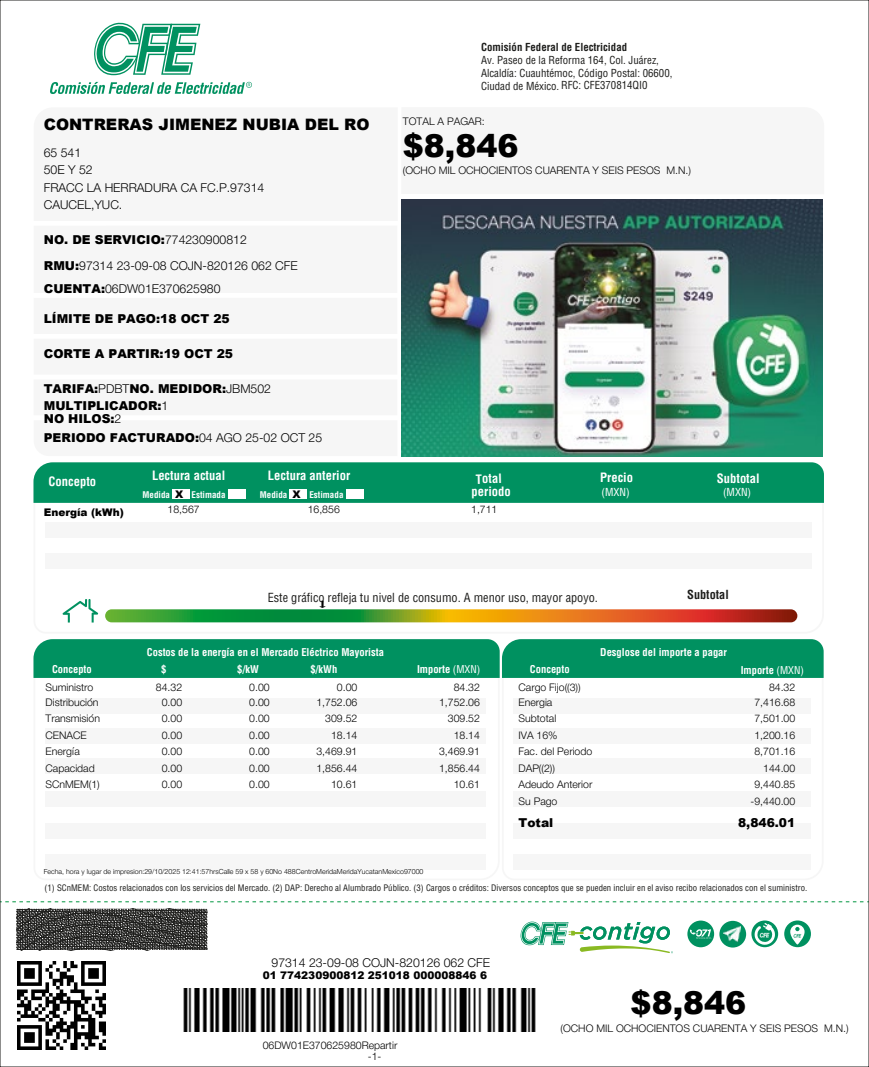
<style>
.page{position:relative;width:869px;height:1067px;background:#fff}
.page>*{position:absolute;margin:0;border:0;box-sizing:border-box;transform-origin:0 0}
.t1{font:900 31.5px "Arial";color:#000}
.t2{font:900 15.75px "Arial";color:#000}
.t3{font:700 condensed 12.6px "Helvetica LT Std";color:#fff}
.t4{font:900 12.25px/17.5px "Arial";color:#000}
.t5{font:300 12.25px/17.5px "Helvetica Neue Cyr";color:#000}
.t6{font:condensed 12.25px "Helvetica LT Std";color:#1d1d1b}
.t7{font:700 condensed 12.25px "Helvetica LT Std";color:#1d1d1b}
.t8{font:condensed 10.85px/12.6px "Helvetica LT Std";color:#1d1d1b}
.t9{font:700 condensed 10.85px "Helvetica LT Std";color:#1d1d1b}
.t10{font:condensed 10.85px "Helvetica LT Std";color:#fff}
.t11{font:300 10.5px "Helvetica Neue Cyr";color:#000}
.t12{font:700 condensed 10.5px/16.6px "Helvetica LT Std";color:#fff}
.t13{font:900 10.5px "Arial";color:#000}
.t14{font:700 condensed 8.92px "Helvetica LT Std";color:#fff}
.t15{font:condensed 8.75px "Helvetica LT Std";color:#1d1d1b}
.t16{font:300 7px "Helvetica Neue Cyr";color:#000}
.s1{font-family:"Helvetica Neue Cyr";font-weight:300}
.s2{font-family:"Arial";font-weight:900}
.s3{font-weight:400}
</style>
<div class="page">
<svg style="left:67px;top:613px;width:731px;height:10px"></svg>
<div style="left:33px;top:462px;width:790px;height:41px;background:#009160"></div>
<svg style="left:62px;top:599px;width:36px;height:23px"></svg>
<svg style="left:105px;top:609px;width:692px;height:13px;background:#8b812b"></svg>
<div style="left:33px;top:639px;width:790px;height:39px;background:#009160"></div>
<svg style="left:687px;top:920px;width:26px;height:27px"></svg>
<svg style="left:719px;top:920px;width:26px;height:27px"></svg>
<svg style="left:751px;top:920px;width:26px;height:27px"></svg>
<svg style="left:784px;top:920px;width:26px;height:27px"></svg>
<svg style="left:520px;top:921px;width:152px;height:32px"></svg>
<svg style="left:94px;top:22px;width:106px;height:53px"></svg>
<svg style="left:50px;top:82px;width:202px;height:12px"></svg>
<img style="left:722px;top:925px;width:17px;height:17px">
<div style="left:172px;top:489px;width:18px;height:10px;background:#fff"></div>
<div style="left:228px;top:489px;width:18px;height:10px;background:#fff"></div>
<div style="left:289px;top:489px;width:18px;height:10px;background:#fff"></div>
<div style="left:346px;top:489px;width:18px;height:10px;background:#fff"></div>
<img style="left:401px;top:199px;width:420px;height:257px">
<div style="left:34px;top:298px;width:363px;height:36px;background:#f6f6f6"></div>
<div style="left:34px;top:339px;width:363px;height:35px;background:#f6f6f6"></div>
<div style="left:34px;top:225px;width:363px;height:68px;background:#f6f6f6"></div>
<div style="left:34px;top:379px;width:363px;height:36px;background:#f6f6f6"></div>
<svg style="left:16px;top:908px;width:191px;height:42px;background:#484846"></svg>
<svg style="left:5px;top:901px;width:859px;height:1px"></svg>
<img style="left:183px;top:988px;width:353px;height:44px">
<img style="left:18px;top:962px;width:87px;height:87px">
<p class="t9" style="left:481px;top:41px;width:148px">Comisión Federal de Electricidad</p>
<p class="t8" style="left:481px;top:54px;width:193px">Av. Paseo de la Reforma 164, Col. Juárez,<br>Alcaldía: Cuauhtémoc, Código Postal: 06600,</p>
<h2 class="t2" style="left:44px;top:113px;width:327px">CONTRERAS JIMENEZ NUBIA DEL RO</h2>
<p class="t5" style="left:44px;top:145px;width:222px">65 541<br>50E Y 52<br>FRACC LA HERRADURA CA FC.P.97314<br>CAUCEL,YUC.</p>
<p class="t4" style="left:44px;top:230px;width:204px">NO. DE SERVICIO:<span class="s1">774230900812</span></p>
<p class="t5" style="left:44px;top:256px;width:255px;line-height:22.8px"><span class="s2">RMU:</span>97314 23-09-08 COJN-820126 062 CFE<br><span class="s2">CUENTA:</span>06DW01E370625980</p>
<p class="t4" style="left:44px;top:309px;width:187px">LÍMITE DE PAGO:18 OCT 25</p>
<p class="t4" style="left:44px;top:344px;width:191px">CORTE A PARTIR:19 OCT 25</p>
<p class="t4" style="left:44px;top:379px;width:229px">TARIFA:<span class="s1">PDBT</span>NO. MEDIDOR:<span class="s1">JBM502<br></span>MULTIPLICADOR:<span class="s1">1</span></p>
<p class="t4" style="left:44px;top:408px;width:280px;line-height:19.2px">NO HILOS:<span class="s1">2<br></span>PERIODO FACTURADO:<span class="s1">04 AGO 25-02 OCT 25</span></p>
<p class="t8" style="left:481px;top:79px;width:168px">Ciudad de México. RFC: CFE370814QI0</p>
<p class="t11" style="left:402px;top:118px;width:83px">TOTAL A PAGAR:</p>
<h1 class="t1" style="left:402px;top:122px;width:117px">$8,846</h1>
<p class="t11" style="left:402px;top:167px;width:289px">(OCHO MIL OCHOCIENTOS CUARENTA Y SEIS PESOS M.N.)</p>
<p class="t3" style="left:152px;top:467px;width:75px">Lectura actual</p>
<p class="t14" style="left:142px;top:489px;width:29px">Medida</p>
<p class="t14" style="left:191px;top:489px;width:35px">Estimada</p>
<p class="t3" style="left:268px;top:468px;width:84px">Lectura anterior</p>
<p class="t14" style="left:260px;top:489px;width:29px">Medida</p>
<p class="t14" style="left:309px;top:489px;width:35px">Estimada</p>
<p class="t3" style="left:600px;top:469px;width:34px">Precio</p>
<p class="t3" style="left:48px;top:473px;width:49px">Concepto</p>
<p class="t3" style="left:475px;top:471px;width:27px;rotate:-1deg">Total</p>
<p class="t3" style="left:471px;top:483px;width:41px">periodo</p>
<p class="t10" style="left:601px;top:485px;width:30px">(MXN)</p>
<p class="t13" style="left:175px;top:486px;width:10px">X</p>
<p class="t13" style="left:292px;top:486px;width:10px">X</p>
<p class="t13" style="left:44px;top:504px;width:81px">Energía (kWh)</p>
<p class="t11" style="left:167px;top:505px;width:34px">18,567</p>
<p class="t11" style="left:307px;top:505px;width:34px">16,856</p>
<p class="t11" style="left:471px;top:505px;width:28px">1,711</p>
<p class="t3" style="left:716px;top:471px;width:44px">Subtotal</p>
<p class="t10" style="left:722px;top:485px;width:30px">(MXN)</p>
<p class="t6" style="left:267px;top:589px;width:331px">Este gráfico refleja tu nivel de consumo. A menor uso, mayor apoyo.</p>
<p class="t11" style="left:318px;top:601px;width:9px">↓</p>
<p class="t7" style="left:687px;top:586px;width:43px">Subtotal</p>
<p class="t12" style="left:161px;top:644px;width:224px;text-indent:-14px">Costos de la energía en el Mercado Eléctrico Mayorista $</p>
<p class="t12" style="left:600px;top:644px;width:128px">Desglose del importe a pagar</p>
<p class="t12" style="left:237px;top:660px;width:23px">$/kW</p>
<p class="t12" style="left:310px;top:660px;width:28px">$/kWh</p>
<p class="t12" style="left:52px;top:660px;width:41px">Concepto</p>
<p class="t12" style="left:417px;top:660px;width:65px">Importe <span class="s3">(MXN)</span></p>
<p class="t12" style="left:740px;top:661px;width:65px">Importe <span class="s3">(MXN)</span></p>
<p class="t12" style="left:529px;top:660px;width:41px">Concepto</p>
<p class="t11" style="left:46px;top:683px;width:49px">Suministro</p>
<p class="t11" style="left:156px;top:683px;width:28px">84.32</p>
<p class="t11" style="left:249px;top:683px;width:22px">0.00</p>
<p class="t11" style="left:337px;top:683px;width:22px">0.00</p>
<p class="t11" style="left:453px;top:683px;width:28px">84.32</p>
<p class="t11" style="left:46px;top:698px;width:55px">Distribución</p>
<p class="t11" style="left:162px;top:698px;width:22px">0.00</p>
<p class="t11" style="left:249px;top:698px;width:22px">0.00</p>
<p class="t11" style="left:316px;top:698px;width:42px">1,752.06</p>
<p class="t11" style="left:439px;top:698px;width:42px">1,752.06</p>
<p class="t11" style="left:46px;top:715px;width:56px">Transmisión</p>
<p class="t11" style="left:162px;top:715px;width:22px">0.00</p>
<p class="t11" style="left:249px;top:715px;width:22px">0.00</p>
<p class="t11" style="left:325px;top:715px;width:34px">309.52</p>
<p class="t11" style="left:447px;top:715px;width:34px">309.52</p>
<p class="t11" style="left:46px;top:731px;width:43px">CENACE</p>
<p class="t11" style="left:162px;top:731px;width:22px">0.00</p>
<p class="t11" style="left:249px;top:731px;width:22px">0.00</p>
<p class="t11" style="left:331px;top:731px;width:28px">18.14</p>
<p class="t11" style="left:453px;top:731px;width:28px">18.14</p>
<p class="t11" style="left:46px;top:748px;width:36px">Energía</p>
<p class="t11" style="left:162px;top:748px;width:22px">0.00</p>
<p class="t11" style="left:249px;top:748px;width:22px">0.00</p>
<p class="t11" style="left:316px;top:748px;width:42px">3,469.91</p>
<p class="t11" style="left:439px;top:748px;width:42px">3,469.91</p>
<p class="t11" style="left:46px;top:764px;width:51px">Capacidad</p>
<p class="t11" style="left:162px;top:764px;width:22px">0.00</p>
<p class="t11" style="left:249px;top:764px;width:22px">0.00</p>
<p class="t11" style="left:316px;top:764px;width:42px">1,856.44</p>
<p class="t11" style="left:439px;top:764px;width:42px">1,856.44</p>
<p class="t11" style="left:46px;top:781px;width:56px">SCnMEM(1)</p>
<p class="t11" style="left:162px;top:781px;width:22px">0.00</p>
<p class="t11" style="left:249px;top:781px;width:22px">0.00</p>
<p class="t11" style="left:331px;top:781px;width:28px">10.61</p>
<p class="t11" style="left:453px;top:781px;width:28px">10.61</p>
<p class="t16" style="left:44px;top:869px;width:381px">Fecha, hora y lugar de impresion:29/10/2025 12:41:57hrsCalle 59 x 58 y 60No 488CentroMeridaMeridaYucatanMexico97000</p>
<p class="t11" style="left:518px;top:683px;width:64px">Cargo Fijo((3))</p>
<p class="t11" style="left:768px;top:683px;width:28px">84.32</p>
<p class="t11" style="left:518px;top:698px;width:35px">Energia</p>
<p class="t11" style="left:754px;top:698px;width:42px">7,416.68</p>
<p class="t11" style="left:518px;top:715px;width:39px">Subtotal</p>
<p class="t11" style="left:754px;top:715px;width:42px">7,501.00</p>
<p class="t11" style="left:518px;top:731px;width:41px">IVA 16%</p>
<p class="t11" style="left:754px;top:731px;width:42px">1,200.16</p>
<p class="t11" style="left:518px;top:748px;width:75px">Fac. del Periodo</p>
<p class="t11" style="left:754px;top:748px;width:42px">8,701.16</p>
<p class="t11" style="left:518px;top:764px;width:38px">DAP((2))</p>
<p class="t11" style="left:762px;top:764px;width:34px">144.00</p>
<p class="t11" style="left:518px;top:781px;width:75px">Adeudo Anterior</p>
<p class="t11" style="left:754px;top:781px;width:42px">9,440.85</p>
<p class="t11" style="left:518px;top:797px;width:40px">Su Pago</p>
<p class="t11" style="left:750px;top:797px;width:46px">-9,440.00</p>
<p class="t4" style="left:518px;top:813px;width:36px">Total</p>
<p class="t4" style="left:737px;top:813px;width:59px">8,846.01</p>
<p class="t15" style="left:45px;top:882px;width:763px">(1) SCnMEM: Costos relacionados con los servicios del Mercado. (2) DAP: Derecho al Alumbrado Público. (3) Cargos o créditos: Diversos conceptos que se pueden incluir en el aviso recibo relacionados con el suministro.</p>
<p class="t5" style="left:271px;top:955px;width:220px">97314 23-09-08 COJN-820126 062 CFE</p>
<p class="t13" style="left:262px;top:967px;width:226px">01 774230900812 251018 000008846 6</p>
<p class="t11" style="left:262px;top:1042px;width:136px">06DW01E370625980Repartir</p>
<p class="t11" style="left:368px;top:1052px;width:15px">-1-</p>
<h1 class="t1" style="left:630px;top:979px;width:117px">$8,846</h1>
<p class="t11" style="left:560px;top:1024px;width:289px">(OCHO MIL OCHOCIENTOS CUARENTA Y SEIS PESOS M.N.)</p>
</div>
